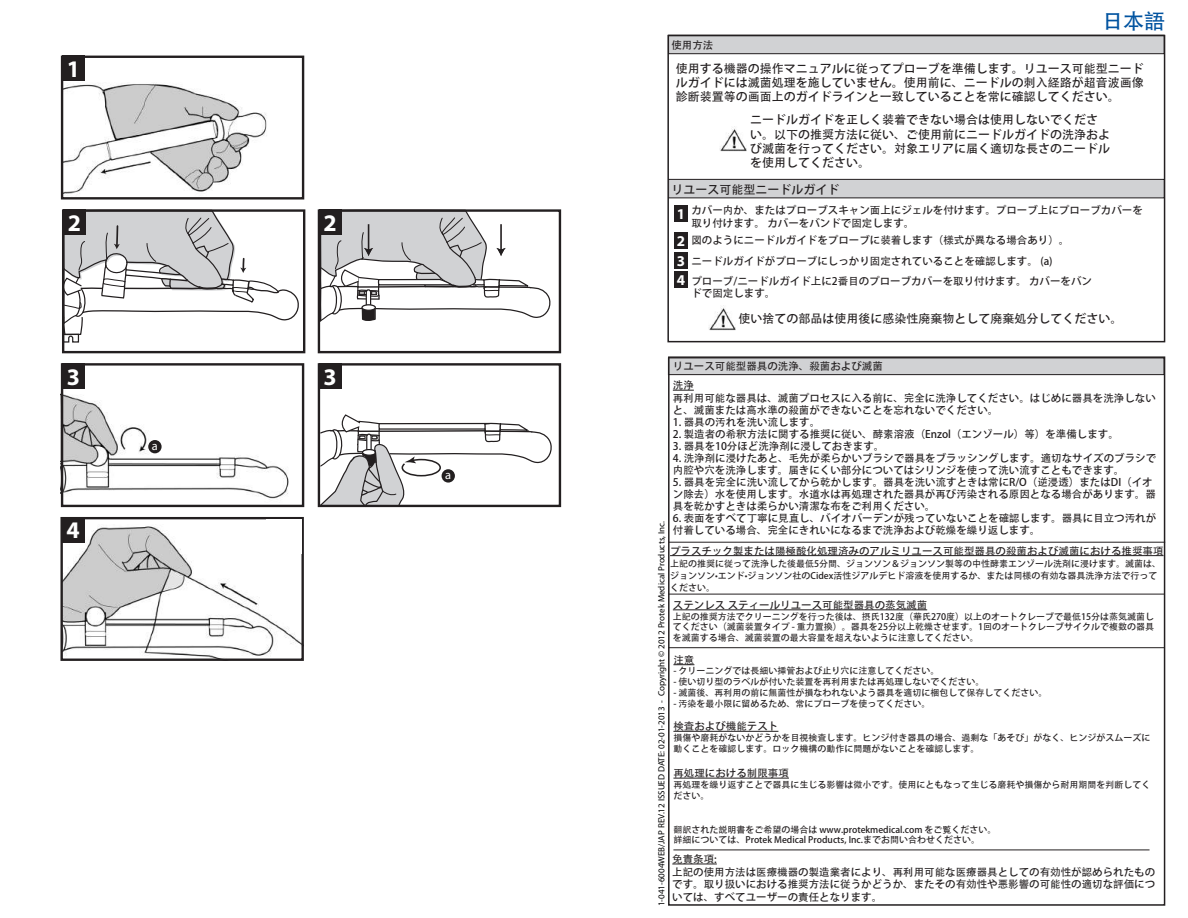
<style>
.page{position:relative;width:1188px;height:918px;background:#fff}
.page>*{position:absolute;margin:0;border:0;box-sizing:border-box;transform-origin:0 0}
.t1{font:700 23.85px "Myriad Pro";color:#fff}
.t2{font:21px "Adobe Heiti Std";color:#0153a0}
.t3{font:700 15px/27px "Myriad Pro";color:#fff}
.t4{font:12.45px "Myriad Pro";color:#fff}
.t5{font:12px/14.4px "Adobe Heiti Std";color:#231f20;text-align:justify}
.t6{font:10.5px/12.6px "Adobe Heiti Std";color:#231f20}
.t7{font:9px/10.8px "Adobe Heiti Std";color:#231f20}
.t8{font:9px "Myriad Pro";color:#000}
.s1{font-family:"Koz Go Pro"}
</style>
<div class="page">
<svg style="left:319px;top:415px;width:234px;height:93px"></svg>
<svg style="left:65px;top:212px;width:234px;height:131px"></svg>
<img style="left:63px;top:520px;width:238px;height:138px">
<img style="left:61px;top:383px;width:235px;height:125px">
<svg style="left:321px;top:212px;width:230px;height:110px"></svg>
<div style="left:319px;top:209px;width:22px;height:26px;background:#231f20"></div>
<div style="left:318px;top:209px;width:243px;height:144px;border:2px solid #231f20"></div>
<div style="left:522px;top:212px;width:36px;height:35px;background:#fff"></div>
<div style="left:422px;top:318px;width:26px;height:29px;background:#fff"></div>
<img style="left:64px;top:77px;width:203px;height:117px">
<div style="left:62px;top:56px;width:22px;height:25px;background:#231f20"></div>
<div style="left:61px;top:56px;width:243px;height:144px;border:2px solid #231f20"></div>
<div style="left:262px;top:61px;width:35px;height:34px;background:#fff"></div>
<div style="left:62px;top:363px;width:22px;height:26px;background:#231f20"></div>
<div style="left:61px;top:363px;width:243px;height:144px;border:2px solid #231f20"></div>
<div style="left:266px;top:366px;width:35px;height:35px;background:#fff"></div>
<div style="left:62px;top:517px;width:22px;height:26px;background:#231f20"></div>
<div style="left:60px;top:517px;width:244px;height:144px;border:2px solid #231f20"></div>
<div style="left:265px;top:520px;width:35px;height:34px;background:#fff"></div>
<div style="left:266px;top:519px;width:35px;height:35px;background:#fff"></div>
<div style="left:63px;top:209px;width:23px;height:26px;background:#231f20"></div>
<div style="left:62px;top:209px;width:243px;height:144px;border:2px solid #231f20"></div>
<div style="left:267px;top:212px;width:35px;height:35px;background:#fff"></div>
<div style="left:167px;top:318px;width:25px;height:29px;background:#fff"></div>
<div style="left:319px;top:363px;width:22px;height:26px;background:#231f20"></div>
<div style="left:318px;top:363px;width:243px;height:144px;border:2px solid #231f20"></div>
<div style="left:148px;top:440px;width:14px;height:13px;background:#231f20;border-radius:50%"></div>
<div style="left:442px;top:469px;width:13px;height:14px;background:#231f20;border-radius:50%"></div>
<div style="left:669px;top:35px;width:495px;height:19px;background:#d1d2d4"></div>
<div style="left:668px;top:35px;width:497px;height:19px;border:1px solid #231f20"></div>
<div style="left:667px;top:35px;width:498px;height:307px;border:2px solid #231f20"></div>
<div style="left:668px;top:358px;width:496px;height:17px;background:#d1d2d4"></div>
<div style="left:668px;top:358px;width:496px;height:17px;border:1px solid #231f20"></div>
<div style="left:668px;top:356px;width:497px;height:550px;border:2px solid #231f20"></div>
<div style="left:669px;top:179px;width:495px;height:19px;background:#d1d2d4"></div>
<div style="left:668px;top:179px;width:497px;height:19px;border:1px solid #231f20"></div>
<img style="left:709px;top:308px;width:27px;height:23px">
<svg style="left:673px;top:664px;width:21px;height:1px"></svg>
<hr style="left:673px;top:731px;width:105px;height:1px;background:#231f20">
<hr style="left:673px;top:778px;width:116px;height:1px;background:#231f20">
<hr style="left:673px;top:850px;width:477px;height:1px;background:#231f20">
<hr style="left:672px;top:864px;width:45px;height:1px;background:#231f20">
<svg style="left:673px;top:390px;width:21px;height:1px"></svg>
<hr style="left:669px;top:542px;width:496px;height:1px;background:#231f20">
<hr style="left:670px;top:555px;width:494px;height:1px;background:#231f20">
<hr style="left:668px;top:594px;width:496px;height:1px;background:#231f20">
<hr style="left:673px;top:610px;width:254px;height:1px;background:#231f20">
<img style="left:720px;top:129px;width:27px;height:23px">
<div style="left:674px;top:205px;width:14px;height:17px;background:#231f20"></div>
<div style="left:674px;top:232px;width:14px;height:17px;background:#231f20"></div>
<div style="left:674px;top:272px;width:14px;height:16px;background:#231f20"></div>
<div style="left:674px;top:252px;width:14px;height:16px;background:#231f20"></div>
<hr style="left:668px;top:647px;width:496px;height:1px;background:#231f20">
<h2 class="t2" style="left:1102px;top:9px;width:64px">日本語</h2>
<p class="t6" style="left:671px;top:39px;width:43px">使用方法</p>
<h1 class="t1" style="left:67px;top:53px;width:15px">1</h1>
<p class="t5" style="left:676px;top:61px;width:470px">使用する機器の操作マニュアルに従ってプローブを準備します。リユース可能型ニードルガイドには滅菌処理を施していません。使用前に、ニードルの刺入経路が超音波画像診断装置等の画面上のガイドラインと一致していることを常に確認してください。</p>
<p class="t5" style="left:750px;top:113px;width:361px;text-align:left">ニードルガイドを正しく装着できない場合は使用しないでください。以下の推奨方法に従い、ご使用前にニードルガイドの洗浄および滅菌を行ってください。対象エリアに届く適切な長さのニードルを使用してください。</p>
<p class="t5" style="left:671px;top:183px;width:169px">リユース可能型ニードルガイド</p>
<h1 class="t1" style="left:68px;top:207px;width:15px">2</h1>
<h1 class="t1" style="left:324px;top:207px;width:15px">2</h1>
<p class="t6" style="left:691px;top:204px;width:453px">カバー内か、またはプローブスキャン面上にジェルを付けます。プローブ上にプローブカバーを取り付けます。 カバーをバンドで固定します。</p>
<p class="t6" style="left:691px;top:230px;width:379px;line-height:21px">図のようにニードルガイドをプローブに装着します（様式が異なる場合あり）。ニードルガイドがプローブにしっかり固定されていることを確認します。 (a)</p>
<p class="t6" style="left:691px;top:275px;width:402px">プローブ/ニードルガイド上に2番目のプローブカバーを取り付けます。 カバーをバンドで固定します。</p>
<h3 class="t3" style="left:677px;top:200px;width:10px">1<br>2</h3>
<h3 class="t3" style="left:677px;top:266px;width:10px">4</h3>
<h3 class="t3" style="left:677px;top:247px;width:10px">3</h3>
<p class="t5" style="left:739px;top:311px;width:385px">使い捨ての部品は使用後に感染性廃棄物として廃棄処分してください。</p>
<h1 class="t1" style="left:67px;top:361px;width:15px">3</h1>
<h1 class="t1" style="left:66px;top:515px;width:15px">4</h1>
<p class="t4" style="left:152px;top:438px;width:8px">a</p>
<h1 class="t1" style="left:324px;top:361px;width:15px">3</h1>
<p class="t4" style="left:445px;top:467px;width:8px">a</p>
<p class="t6" style="left:673px;top:357px;width:211px;line-height:18.8px">リユース可能型器具の洗浄、殺菌および滅菌洗浄</p>
<p class="t6" style="left:673px;top:392px;width:484px">再利用可能な器具は、滅菌プロセスに入る前に、完全に洗浄してください。はじめに器具を洗浄しないと、滅菌または高水準の殺菌ができないことを忘れないでください。</p>
<p class="t6" style="left:673px;top:416px;width:149px">1. 器具の汚れを洗い流します。</p>
<p class="t6" style="left:673px;top:428px;width:448px">2. 製造者の希釈方法に関する推奨に従い、酵素溶液（Enzol（エンゾール）等）を準備します。</p>
<p class="t6" style="left:673px;top:440px;width:213px">3. 器具を10分ほど洗浄剤に浸しておきます。</p>
<p class="t6" style="left:673px;top:453px;width:485px;line-height:12px">4. 洗浄剤に浸けたあと、毛先が柔らかいブラシで器具をブラッシングします。適切なサイズのブラシで内腔や穴を洗浄します。届きにくい部分についてはシリンジを使って洗い流すこともできます。</p>
<p class="t6" style="left:673px;top:477px;width:484px;line-height:12px">5. 器具を完全に洗い流してから乾かします。器具を洗い流すときは常にR/O（逆浸透）またはDI（イオン除去）水を使用します。水道水は再処理された器具が再び汚染される原因となる場合があります。器具を乾かすときは柔らかい清潔な布をご利用ください。</p>
<p class="t6" style="left:673px;top:513px;width:485px;line-height:12px">6. 表面をすべて丁寧に見直し、バイオバーデンが残っていないことを確認します。器具に目立つ汚れが付着している場合、完全にきれいになるまで洗浄および乾燥を繰り返します。</p>
<p class="t6" style="left:670px;top:545px;width:495px">プラスチック製または陽極酸化処理済みのアルミリユース可能型器具の殺菌および滅菌における推奨事項</p>
<p class="t7" style="left:670px;top:558px;width:493px;line-height:12px">上記の推奨に従って洗浄した後最低5分間、ジョンソン＆ジョンソン製等の中性酵素エンゾール洗剤に浸けます。滅菌は、ジョンソン<span class="s1">•</span>エンド<span class="s1">•</span>ジョンソン社のCidex活性ジアルデヒド溶液を使用するか、または同様の有効な器具洗浄方法で行ってください。</p>
<p class="t6" style="left:673px;top:599px;width:256px">ステンレス スティールリユース可能型器具の蒸気滅菌</p>
<p class="t7" style="left:673px;top:611px;width:483px;text-align:justify">上記の推奨方法でクリーニングを行った後は、摂氏132度（華氏270度）以上のオートクレーブで最低15分は蒸気滅菌してください（滅菌装置タイプ - 重力置換）。器具を25分以上乾燥させます。1回のオートクレーブサイクルで複数の器具を滅菌する場合、滅菌装置の最大容量を超えないように注意してください。</p>
<p class="t8" style="left:656px;top:906px;width:387px;rotate:-90deg">1-041-6004WEB/JAP REV.12 ISSUED DATE: 02-01-2013 - Copyright © 2012 Protek Medical Products, Inc.</p>
<p class="t6" style="left:673px;top:654px;width:22px">注意</p>
<p class="t7" style="left:673px;top:666px;width:268px">- クリーニングでは長細い挿管および止り穴に注意してください。</p>
<p class="t7" style="left:673px;top:677px;width:313px">- 使い切り型のラベルが付いた装置を再利用または再処理しないでください。</p>
<p class="t7" style="left:673px;top:688px;width:376px">- 滅菌後、再利用の前に無菌性が損なわれないよう器具を適切に梱包して保存してください。</p>
<p class="t7" style="left:673px;top:698px;width:259px">- 汚染を最小限に留めるため、常にプローブを使ってください。</p>
<p class="t6" style="left:673px;top:720px;width:106px">検査および機能テスト</p>
<p class="t7" style="left:673px;top:733px;width:478px">損傷や磨耗がないかどうかを目視検査します。ヒンジ付き器具の場合、過剰な「あそび」がなく、ヒンジがスムーズに動くことを確認します。ロック機構の動作に問題がないことを確認します。</p>
<p class="t6" style="left:673px;top:767px;width:117px">再処理における制限事項</p>
<p class="t7" style="left:673px;top:779px;width:478px">再処理を繰り返すことで器具に生じる影響は微小です。使用にともなって生じる磨耗や損傷から耐用期間を判断してください。</p>
<p class="t7" style="left:673px;top:824px;width:325px">翻訳された説明書をご希望の場合は www.protekmedical.com をご覧ください。詳細については、Protek Medical Products, Inc.までお問い合わせください。</p>
<p class="t6" style="left:672px;top:853px;width:484px">免責条項:<br>上記の使用方法は医療機器の製造業者により、再利用可能な医療器具としての有効性が認められたものです。取り扱いにおける推奨方法に従うかどうか、またその有効性や悪影響の可能性の適切な評価については、すべてユーザーの責任となります。</p>
</div>
